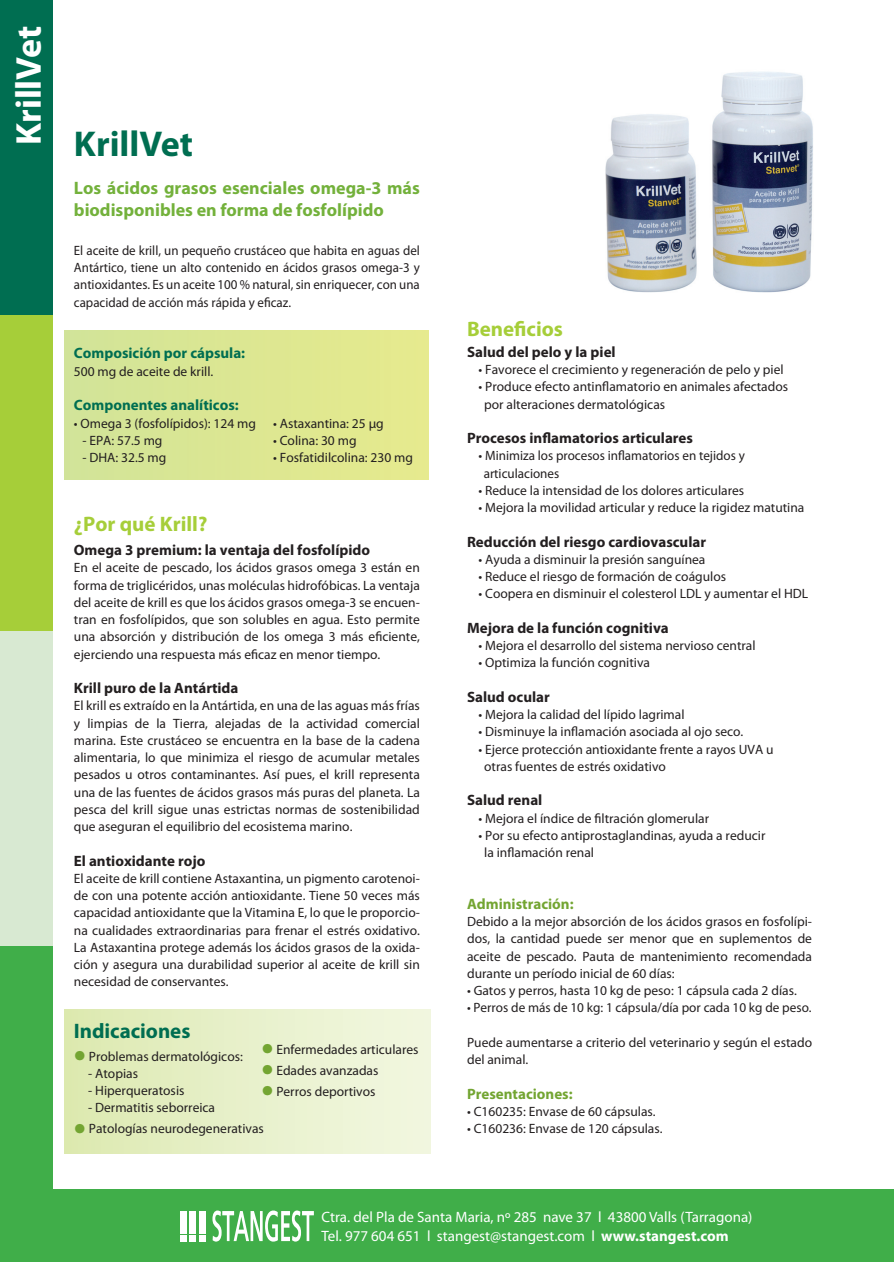
<style>
.page{position:relative;width:894px;height:1262px;background:#fff}
.page>*{position:absolute;margin:0;border:0;box-sizing:border-box;transform-origin:0 0}
.t1{font:700 36px "Myriad Pro";color:#fff}
.t2{font:700 36px "Myriad Pro";color:#006e51}
.t3{font:700 21px "Myriad Pro";color:#a6ce39}
.t4{font:700 21px "Myriad Pro";color:#006e51}
.t5{font:700 18px/21.6px "Myriad Pro";color:#73b13b}
.t6{font:700 15px "Myriad Pro";color:#231f20}
.t7{font:15px/19.5px "Myriad Pro";color:#fff}
.t8{font:700 15px "Myriad Pro";color:#006e51}
.t9{font:700 15px "Myriad Pro";color:#73a532}
.t10{font:13.5px/17.2px "Myriad Pro";color:#231f20}
.t11{font:13.5px/17.2px "Myriad Pro";color:#231f20;text-align:justify;scale:.96 1}
.s1{font-weight:700;font-size:36px;color:#73a532}
.s2{font-weight:700}
</style>
<div class="page">
<img style="left:605px;top:72px;width:208px;height:221px">
<div style="left:65px;top:1009px;width:366px;height:144px;background:linear-gradient(to right,#dde9b1,#f2f7e2)"></div>
<div style="left:0;top:631px;width:53px;height:316px;background:#d8e9d2"></div>
<div style="left:0;top:947px;width:53px;height:315px;background:#40ae49"></div>
<div style="left:0;top:0;width:53px;height:631px;background:#006e51"></div>
<div style="left:0;top:315px;width:53px;height:316px;background:#a6ce39"></div>
<div style="left:0;top:1189px;width:894px;height:73px;background:#40ae49"></div>
<div style="left:180px;top:1211px;width:7px;height:22px;background:#fff"></div>
<div style="left:189px;top:1211px;width:7px;height:22px;background:#fff"></div>
<div style="left:198px;top:1211px;width:7px;height:22px;background:#fff"></div>
<div style="left:180px;top:1235px;width:7px;height:6px;background:#fff"></div>
<div style="left:189px;top:1235px;width:7px;height:6px;background:#fff"></div>
<svg style="left:199px;top:1235px;width:6px;height:6px"></svg>
<svg style="left:212px;top:1210px;width:102px;height:31px"></svg>
<h1 class="t1" style="left:15px;top:145px;width:121px;rotate:-90deg">KrillVet</h1>
<h1 class="t2" style="left:74px;top:130px;width:121px">KrillVet</h1>
<h3 class="t5" style="left:74px;top:179px;width:347px">Los ácidos grasos esenciales omega-3 más biodisponibles en forma de fosfolípido</h3>
<p class="t11" style="left:74px;top:243px;width:362px">El aceite de krill, un pequeño crustáceo que habita en aguas del Antártico, tiene un alto contenido en ácidos grasos omega-3 y antioxidantes. Es un aceite 100 % natural, sin enriquecer, con una capacidad de acción más rápida y eficaz.</p>
<p class="t8" style="left:74px;top:348px;width:173px">Composición por cápsula:</p>
<p class="t10" style="left:74px;top:364px;width:141px">500 mg de aceite de krill.</p>
<p class="t8" style="left:74px;top:399px;width:166px">Componentes analíticos:</p>
<p class="t10" style="left:74px;top:415px;width:184px">• Omega 3 (fosfolípidos): 124 mg</p>
<p class="t10" style="left:273px;top:415px;width:112px">• Astaxantina: 25 µg</p>
<p class="t10" style="left:82px;top:433px;width:81px">- EPA: 57.5 mg</p>
<p class="t10" style="left:273px;top:433px;width:85px">• Colina: 30 mg</p>
<p class="t10" style="left:82px;top:450px;width:85px">- DHA: 32.5 mg</p>
<p class="t10" style="left:273px;top:450px;width:141px">• Fosfatidilcolina: 230 mg</p>
<h2 class="t3" style="left:74px;top:516px;width:135px">¿Por qué Krill?</h2>
<p class="t6" style="left:74px;top:544px;width:298px">Omega 3 premium: la ventaja del fosfolípido</p>
<p class="t10" style="left:74px;top:560px;width:347px;text-align:justify">En el aceite de pescado, los ácidos grasos omega 3 están en forma de triglicéridos, unas moléculas hidrofóbicas. La ventaja del aceite de krill es que los ácidos grasos omega-3 se encuen&shy;tran en fosfolípidos, que son solubles en agua. Esto permite una absorción y distribución de los omega 3 más eficiente, ejerciendo una respuesta más eficaz en menor tiempo.</p>
<p class="t6" style="left:74px;top:682px;width:166px">Krill puro de la Antártida</p>
<p class="t10" style="left:74px;top:698px;width:347px;text-align:justify">El krill es extraído en la Antártida, en una de las aguas más frías y limpias de la Tierra, alejadas de la actividad comercial marina. Este crustáceo se encuentra en la base de la cadena alimentaria, lo que minimiza el riesgo de acumular metales pesados u otros contaminantes. Así pues, el krill representa una de las fuentes de ácidos grasos más puras del planeta. La pesca del krill sigue unas estrictas normas de sostenibilidad que aseguran el equilibrio del ecosistema marino.</p>
<p class="t6" style="left:74px;top:855px;width:133px">El antioxidante rojo</p>
<p class="t10" style="left:74px;top:871px;width:347px;text-align:justify">El aceite de krill contiene Astaxantina, un pigmento carotenoi&shy;de con una potente acción antioxidante. Tiene 50 veces más capacidad antioxidante que la Vitamina E, lo que le proporcio&shy;na cualidades extraordinarias para frenar el estrés oxidativo.<br>La Astaxantina protege además los ácidos grasos de la oxida&shy;ción y asegura una durabilidad superior al aceite de krill sin necesidad de conservantes.</p>
<h2 class="t4" style="left:74px;top:1023px;width:118px">Indicaciones</h2>
<p class="t10" style="left:74px;top:1048px;width:170px"><span class="s1">•</span> Problemas dermatológicos:</p>
<p class="t10" style="left:88px;top:1066px;width:51px">- Atopias</p>
<p class="t10" style="left:88px;top:1083px;width:98px">- Hiperqueratosis</p>
<p class="t10" style="left:88px;top:1100px;width:128px">- Dermatitis seborreica</p>
<p class="t10" style="left:74px;top:1121px;width:191px"><span class="s1">•</span> Patologías neurodegenerativas</p>
<p class="t10" style="left:261px;top:1042px;width:159px"><span class="s1">•</span> Enfermedades articulares</p>
<p class="t10" style="left:261px;top:1063px;width:119px"><span class="s1">•</span> Edades avanzadas</p>
<p class="t10" style="left:261px;top:1084px;width:116px"><span class="s1">•</span> Perros deportivos</p>
<h2 class="t3" style="left:467px;top:321px;width:97px">Beneficios</h2>
<p class="t6" style="left:467px;top:346px;width:150px">Salud del pelo y la piel</p>
<p class="t10" style="left:478px;top:362px;width:307px">• Favorece el crecimiento y regeneración de pelo y piel</p>
<p class="t10" style="left:484px;top:379px;width:305px;text-indent:-6px">• Produce efecto antinflamatorio en animales afectados por alteraciones dermatológicas</p>
<p class="t6" style="left:467px;top:432px;width:228px">Procesos inflamatorios articulares</p>
<p class="t10" style="left:484px;top:448px;width:263px;text-indent:-5px">• Minimiza los procesos inflamatorios en tejidos y articulaciones</p>
<p class="t10" style="left:478px;top:483px;width:267px">• Reduce la intensidad de los dolores articulares</p>
<p class="t10" style="left:478px;top:500px;width:327px">• Mejora la movilidad articular y reduce la rigidez matutina</p>
<p class="t6" style="left:467px;top:536px;width:241px">Reducción del riesgo cardiovascular</p>
<p class="t10" style="left:478px;top:552px;width:228px">• Ayuda a disminuir la presión sanguínea</p>
<p class="t10" style="left:478px;top:569px;width:249px">• Reduce el riesgo de formación de coágulos</p>
<p class="t10" style="left:478px;top:586px;width:331px">• Coopera en disminuir el colesterol LDL y aumentar el HDL</p>
<p class="t6" style="left:467px;top:622px;width:203px">Mejora de la función cognitiva</p>
<p class="t10" style="left:478px;top:638px;width:279px">• Mejora el desarrollo del sistema nervioso central</p>
<p class="t10" style="left:478px;top:655px;width:173px">• Optimiza la función cognitiva</p>
<p class="t6" style="left:467px;top:691px;width:84px">Salud ocular</p>
<p class="t10" style="left:478px;top:707px;width:208px">• Mejora la calidad del lípido lagrimal</p>
<p class="t10" style="left:478px;top:724px;width:266px">• Disminuye la inflamación asociada al ojo seco.</p>
<p class="t10" style="left:484px;top:741px;width:291px;text-indent:-6px">• Ejerce protección antioxidante frente a rayos UVA u otras fuentes de estrés oxidativo</p>
<p class="t6" style="left:467px;top:794px;width:77px">Salud renal</p>
<p class="t10" style="left:478px;top:810px;width:232px">• Mejora el índice de filtración glomerular</p>
<p class="t10" style="left:484px;top:828px;width:283px;text-indent:-6px">• Por su efecto antiprostaglandinas, ayuda a reducir la inflamación renal</p>
<p class="t9" style="left:467px;top:898px;width:108px">Administración:</p>
<p class="t10" style="left:467px;top:914px;width:346px;text-align:justify">Debido a la mejor absorción de los ácidos grasos en fosfolípi&shy;dos, la cantidad puede ser menor que en suplementos de aceite de pescado. Pauta de mantenimiento recomendada durante un período inicial de 60 días:</p>
<p class="t10" style="left:467px;top:983px;width:331px">• Gatos y perros, hasta 10 kg de peso: 1 cápsula cada 2 días.</p>
<p class="t10" style="left:467px;top:1000px;width:346px">• Perros de más de 10 kg: 1 cápsula/día por cada 10 kg de peso.</p>
<p class="t10" style="left:467px;top:1035px;width:346px">Puede aumentarse a criterio del veterinario y según el estado del animal.</p>
<p class="t9" style="left:467px;top:1088px;width:107px">Presentaciones:</p>
<p class="t10" style="left:467px;top:1104px;width:190px">• C160235: Envase de 60 cápsulas.</p>
<p class="t10" style="left:467px;top:1121px;width:197px">• C160236: Envase de 120 cápsulas.</p>
<p class="t7" style="left:321px;top:1208px;width:433px">Ctra. del Pla de Santa Maria, nº 285 nave 37 l 43800 Valls (Tarragona)<br>Tel. 977 604 651 l stangest@stangest.com l <span class="s2">www.stangest.com</span></p>
</div>
